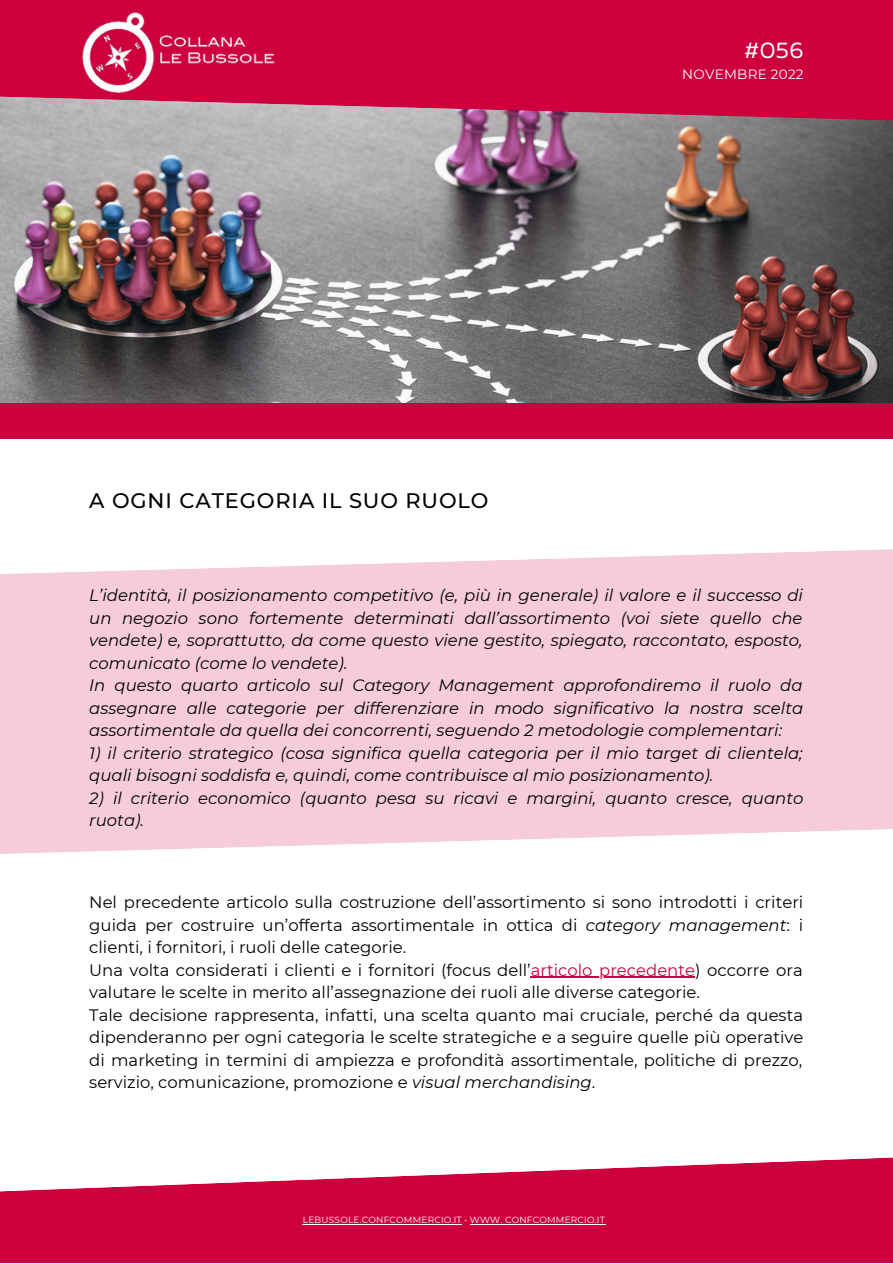
<style>
.page{position:relative;width:893px;height:1264px;background:#fff}
.page>*{position:absolute;margin:0;border:0;box-sizing:border-box;transform-origin:0 0}
.t1{font:22.5px "Muller";color:#fff}
.t2{font:500 21px "Montserrat";letter-spacing:.04em;color:#000}
.t3{font:italic 16.5px/22.5px "Montserrat";color:#000}
.t4{font:16.5px/22.5px "Montserrat";color:#000}
.t5{font:13.5px "Montserrat";letter-spacing:.02em;color:#fff}
.t6{font:9px "Montserrat";letter-spacing:.02em;color:#fff}
.s1{font-style:italic}
.s2{color:#cd003d}
</style>
<div class="page">
<img style="left:0;top:126px;width:892px;height:276px">
<div style="left:0;top:402px;width:892px;height:36px;background:#cd003d"></div>
<svg style="left:0;top:549px;width:892px;height:305px;background:#f5d0db"></svg>
<svg style="left:0;top:1157px;width:892px;height:105px;fill:#cd003d"></svg>
<hr style="left:303px;top:1223px;width:159px;height:1px;background:#fff">
<hr style="left:470px;top:1223px;width:135px;height:1px;background:#fff">
<svg style="left:0;top:0;width:892px;height:126px;background:#c81249"></svg>
<img style="left:59px;top:0;width:236px;height:192px">
<hr style="left:530px;top:976px;width:165px;height:1px;background:#cd003d">
<p class="t2" style="left:89px;top:487px;width:401px">A OGNI CATEGORIA IL SUO RUOLO</p>
<h1 class="t1" style="left:744px;top:41px;width:60px">#056</h1>
<p class="t5" style="left:682px;top:65px;width:123px">NOVEMBRE 2022</p>
<p class="t3" style="left:89px;top:584px;width:715px">L’identità, il posizionamento competitivo (e, più in generale) il valore e il successo di un negozio sono fortemente determinati dall’assortimento (voi siete quello che vendete) e, soprattutto, da come questo viene gestito, spiegato, raccontato, esposto, comunicato (come lo vendete).<br>In questo quarto articolo sul Category Management approfondiremo il ruolo da assegnare alle categorie per differenziare in modo significativo la nostra scelta assortimentale da quella dei concorrenti, seguendo 2 metodologie complementari:</p>
<p class="t3" style="left:89px;top:741px;width:715px">1) il criterio strategico (cosa significa quella categoria per il mio target di clientela; quali bisogni soddisfa e, quindi, come contribuisce al mio posizionamento).</p>
<p class="t3" style="left:89px;top:786px;width:715px">2) il criterio economico (quanto pesa su ricavi e margini, quanto cresce, quanto ruota).</p>
<p class="t4" style="left:89px;top:890px;width:715px">Nel precedente articolo sulla costruzione dell’assortimento si sono introdotti i criteri guida per costruire un’offerta assortimentale in ottica di <span class="s1">category management</span>: i clienti, i fornitori, i ruoli delle categorie.<br>Una volta considerati i clienti e i fornitori (focus dell’<span class="s2">articolo precedente</span>) occorre ora valutare le scelte in merito all’assegnazione dei ruoli alle diverse categorie.<br>Tale decisione rappresenta, infatti, una scelta quanto mai cruciale, perché da questa dipenderanno per ogni categoria le scelte strategiche e a seguire quelle più operative di marketing in termini di ampiezza e profondità assortimentale, politiche di prezzo, servizio, comunicazione, promozione e <span class="s1">visual merchandising</span>.</p>
<p class="t6" style="left:303px;top:1214px;width:303px">LEBUSSOLE.CONFCOMMERCIO.IT • WWW. CONFCOMMERCIO.IT</p>
</div>
